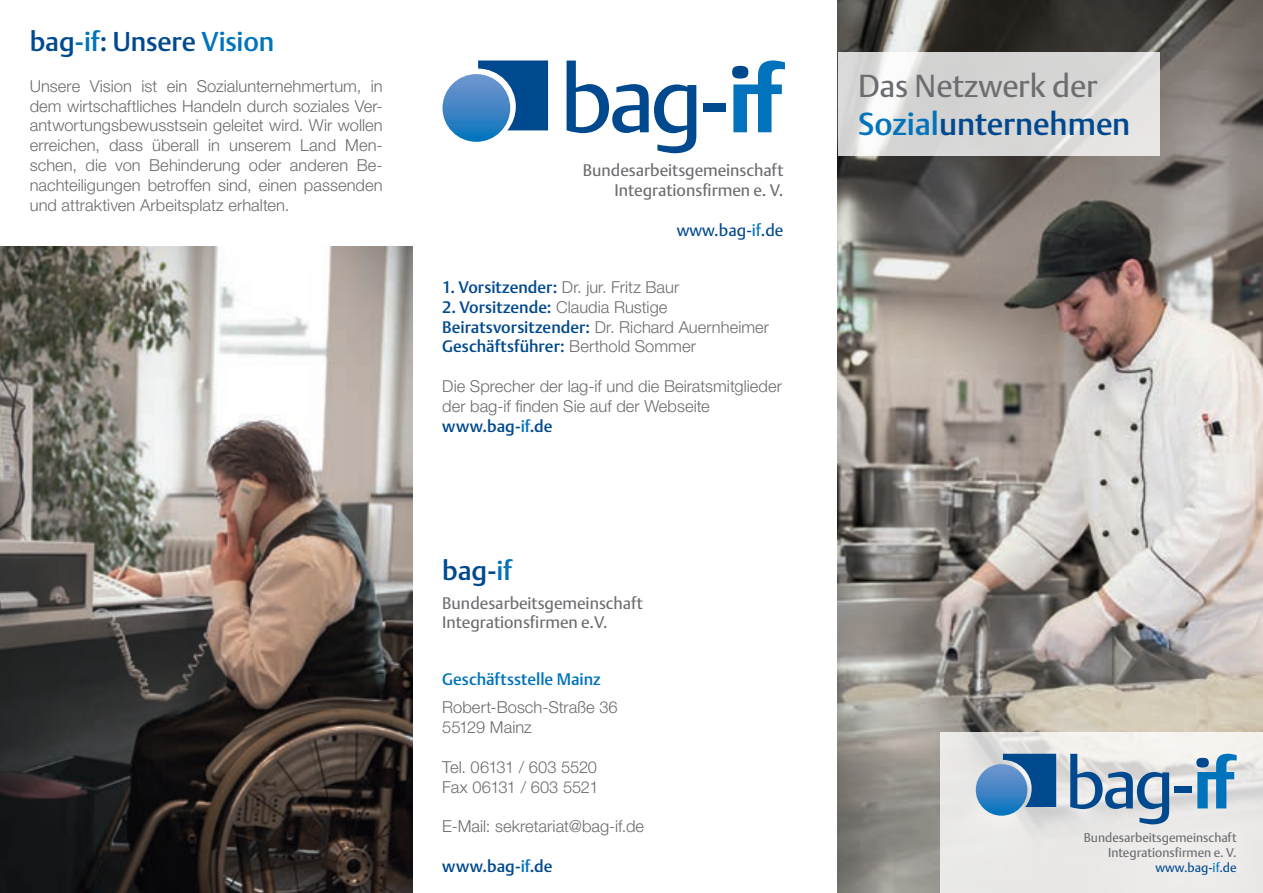
<style>
.page{position:relative;width:1263px;height:893px;background:#fff}
.page>*{position:absolute;margin:0;border:0;box-sizing:border-box;transform-origin:0 0}
.t1{font:31.5px/37.8px "DTL Argo T";letter-spacing:-.01em;color:#6c6d70}
.t2{font:500 27px "DTL Argo T";letter-spacing:-.005em;color:#01498e}
.t3{font:300 16.5px/19.8px "Helvetica Neue LT Std";letter-spacing:.005em;color:#6c6d70}
.t4{font:16.5px/20px "DTL Argo T";color:#6c6d70;text-align:right}
.t5{font:500 16.5px "DTL Argo T";color:#01498e}
.t6{font:300 16.5px/19.8px "Helvetica Neue LT Std";letter-spacing:-.015em;color:#6c6d70}
.t7{font:500 16.5px "DTL Argo T";color:#0073bc}
.t8{font:16.5px "DTL Argo T";color:#01498e}
.t9{font:12.6px/15.1px "DTL Argo T";color:#6c6d70;text-align:right}
.s1{color:#0073bc}
.s2{font-family:"DTL Argo T";font-weight:500;color:#01498e}
.s3{font-family:"Helvetica Neue LT Std";font-weight:300;color:#6c6d70}
.s4{font-weight:500;color:#0073bc}
.s5{font-weight:500;color:#01498e}
.s6{color:#01498e}
</style>
<div class="page">
<img style="left:838px;top:0;width:425px;height:893px">
<svg style="left:940px;top:732px;width:323px;height:161px;fill:#eae9e8"></svg>
<svg style="left:1003px;top:754px;width:53px;height:53px"></svg>
<svg style="left:1070px;top:754px;width:99px;height:70px"></svg>
<div style="left:1174px;top:786px;width:18px;height:7px;background:#01498e"></div>
<svg style="left:1197px;top:754px;width:40px;height:54px"></svg>
<div style="left:1196px;top:758px;width:13px;height:9px;background:#01498e;border-radius:50%"></div>
<div style="left:976px;top:764px;width:51px;height:52px;background:linear-gradient(to bottom,#7998cf,#0975bd);border-radius:26px"></div>
<svg style="left:478px;top:60px;width:70px;height:70px"></svg>
<svg style="left:567px;top:61px;width:129px;height:92px"></svg>
<div style="left:703px;top:103px;width:23px;height:9px;background:#01498e"></div>
<svg style="left:733px;top:60px;width:52px;height:72px"></svg>
<div style="left:732px;top:66px;width:16px;height:13px;background:#01498e;border-radius:50%"></div>
<svg style="left:442px;top:74px;width:68px;height:68px"></svg>
<svg style="left:838px;top:52px;width:322px;height:104px;fill:#d7d7d6"></svg>
<img style="left:0;top:247px;width:412px;height:646px">
<h2 class="t2" style="left:30px;top:25px;width:246px">bag<span class="s1">-if</span>: Unsere <span class="s1">Vision</span></h2>
<p class="t3" style="left:30px;top:76px;width:354px;text-align:justify">Unsere Vision ist ein Sozialunternehmertum, in dem wirtschaftliches Handeln durch soziales Ver&shy;antwortungsbewusstsein geleitet wird. Wir wollen erreichen, dass überall in unserem Land Men&shy;schen, die von Behinderung oder anderen Be&shy;nachteiligungen betroffen sind, einen passenden und attraktiven Arbeitsplatz erhalten.</p>
<p class="t4" style="left:583px;top:160px;width:202px">Bundesarbeitsgemeinschaft<br>Integrationsfirmen e. V.</p>
<p class="t8" style="left:677px;top:220px;width:108px">www.bag-<span class="s1">if</span>.de</p>
<p class="t3" style="left:442px;top:277px;width:239px"><span class="s2">1. Vorsitzender:</span> Dr. jur. Fritz Baur</p>
<p class="t5" style="left:442px;top:297px;width:227px">2. Vorsitzende: <span class="s3">Claudia Rustige</span></p>
<p class="t3" style="left:442px;top:317px;width:328px"><span class="s2">Beiratsvorsitzender:</span> Dr. Richard Auernheimer</p>
<p class="t5" style="left:442px;top:337px;width:255px">Geschäftsführer: <span class="s3">Berthold Sommer</span></p>
<p class="t3" style="left:442px;top:376px;width:341px">Die Sprecher der lag-if und die Beiratsmitglieder der bag-if finden Sie auf der Webseite</p>
<p class="t5" style="left:442px;top:416px;width:112px">www.bag-<span class="s1">if</span>.de</p>
<h2 class="t2" style="left:442px;top:554px;width:71px">bag-<span class="s1">if</span></h2>
<p class="t4" style="left:442px;top:593px;width:202px;text-align:left">Bundesarbeitsgemeinschaft<br>Integrationsfirmen e.V.</p>
<p class="t7" style="left:442px;top:669px;width:160px">Geschäftsstelle Mainz</p>
<p class="t3" style="left:442px;top:697px;width:177px">Robert-Bosch-Straße 36<br>55129 Mainz</p>
<p class="t6" style="left:442px;top:757px;width:158px">Tel. 06131 / 603 5520<br>Fax 06131 / 603 5521</p>
<p class="t3" style="left:442px;top:816px;width:203px">E-Mail: sekretariat@bag-if.de</p>
<p class="t5" style="left:442px;top:856px;width:112px">www.bag-<span class="s1">if</span>.de</p>
<h1 class="t1" style="left:858px;top:67px;width:274px">Das Netzwerk der<br><span class="s4">Sozial</span><span class="s5">unternehmen</span></h1>
<p class="t9" style="left:1084px;top:830px;width:154px">Bundesarbeitsgemeinschaft<br>Integrationsfirmen e. V. <span class="s6">www.bag-</span><span class="s1">if</span><span class="s6">.de</span></p>
</div>
